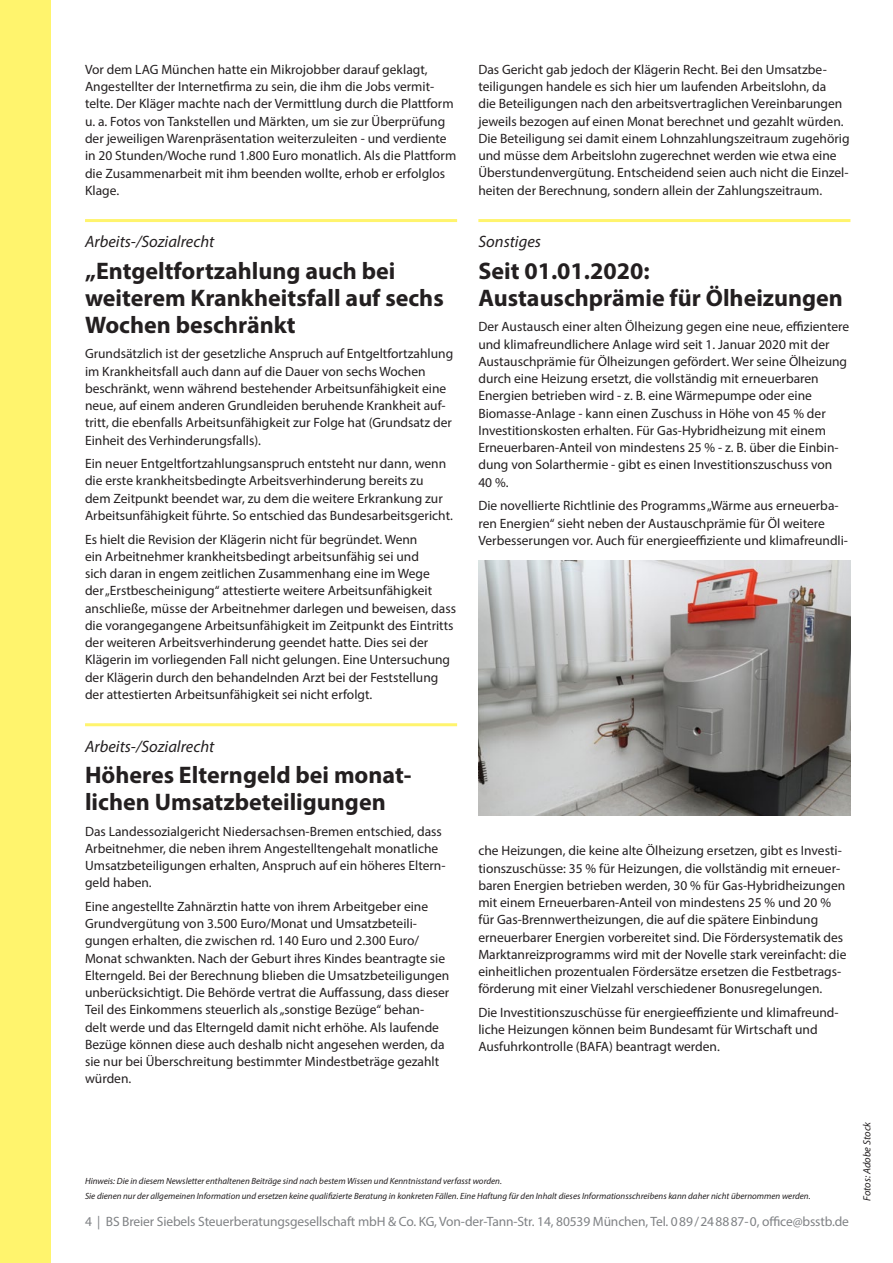
<style>
.page{position:relative;width:893px;height:1263px;background:#fff}
.page>*{position:absolute;margin:0;border:0;box-sizing:border-box;transform-origin:0 0}
.t1{font:700 24px/27px "Myriad Pro";color:#231f20}
.t2{font:italic 16.5px "Myriad Pro";color:#231f20}
.t3{font:13.5px/17.2px "Myriad Pro";color:#231f20}
.t4{font:13.5px "Myriad Pro";letter-spacing:-.01em;color:#808285}
.t5{font:italic 10.5px "Myriad Pro";color:#231f20}
.t6{font:italic 9px/15px "Myriad Pro";color:#231f20}
</style>
<div class="page">
<div style="left:0;top:0;width:51px;height:1263px;background:#fff46d"></div>
<hr style="left:478px;top:219px;width:372px;height:3px;background:#fff46d">
<hr style="left:85px;top:219px;width:372px;height:3px;background:#fff46d">
<hr style="left:85px;top:723px;width:372px;height:3px;background:#fff46d">
<img style="left:478px;top:560px;width:372px;height:255px">
<p class="t3" style="left:85px;top:61px;width:373px">Vor dem LAG München hatte ein Mikrojobber darauf geklagt, Angestellter der Internetfirma zu sein, die ihm die Jobs vermit&shy;telte. Der Kläger machte nach der Vermittlung durch die Plattform u. a. Fotos von Tankstellen und Märkten, um sie zur Überprüfung der jeweiligen Warenpräsentation weiterzuleiten - und verdiente in 20 Stunden/Woche rund 1.800 Euro monatlich. Als die Plattform die Zusammenarbeit mit ihm beenden wollte, erhob er erfolglos Klage.</p>
<p class="t2" style="left:85px;top:232px;width:131px">Arbeits-/Sozialrecht</p>
<h1 class="t1" style="left:85px;top:256px;width:360px">„Entgeltfortzahlung auch bei weiterem Krankheitsfall auf sechs<br>Wochen beschränkt</h1>
<p class="t3" style="left:85px;top:345px;width:370px">Grundsätzlich ist der gesetzliche Anspruch auf Entgeltfortzahlung im Krankheitsfall auch dann auf die Dauer von sechs Wochen beschränkt, wenn während bestehender Arbeitsunfähigkeit eine neue, auf einem anderen Grundleiden beruhende Krankheit auf&shy;tritt, die ebenfalls Arbeitsunfähigkeit zur Folge hat (Grundsatz der Einheit des Verhinderungsfalls).</p>
<p class="t3" style="left:85px;top:455px;width:369px">Ein neuer Entgeltfortzahlungsanspruch entsteht nur dann, wenn die erste krankheitsbedingte Arbeitsverhinderung bereits zu<br>dem Zeitpunkt beendet war, zu dem die weitere Erkrankung zur Arbeitsunfähigkeit führte. So entschied das Bundesarbeitsgericht.</p>
<p class="t3" style="left:85px;top:530px;width:372px">Es hielt die Revision der Klägerin nicht für begründet. Wenn<br>ein Arbeitnehmer krankheitsbedingt arbeitsunfähig sei und<br>sich daran in engem zeitlichen Zusammenhang eine im Wege<br>der „Erstbescheinigung“ attestierte weitere Arbeitsunfähigkeit anschließe, müsse der Arbeitnehmer darlegen und beweisen, dass die vorangegangene Arbeitsunfähigkeit im Zeitpunkt des Eintritts der weiteren Arbeitsverhinderung geendet hatte. Dies sei der Klägerin im vorliegenden Fall nicht gelungen. Eine Untersuchung der Klägerin durch den behandelnden Arzt bei der Feststellung der attestierten Arbeitsunfähigkeit sei nicht erfolgt.</p>
<p class="t2" style="left:85px;top:736px;width:131px">Arbeits-/Sozialrecht</p>
<h1 class="t1" style="left:85px;top:760px;width:327px">Höheres Elterngeld bei monat&shy;lichen Umsatzbeteiligungen</h1>
<p class="t3" style="left:85px;top:822px;width:362px">Das Landessozialgericht Niedersachsen-Bremen entschied, dass Arbeitnehmer, die neben ihrem Angestelltengehalt monatliche Umsatzbeteiligungen erhalten, Anspruch auf ein höheres Eltern&shy;geld haben.</p>
<p class="t3" style="left:85px;top:897px;width:366px">Eine angestellte Zahnärztin hatte von ihrem Arbeitgeber eine Grundvergütung von 3.500 Euro/Monat und Umsatzbeteili&shy;gungen erhalten, die zwischen rd. 140 Euro und 2.300 Euro/ Monat schwankten. Nach der Geburt ihres Kindes beantragte sie Elterngeld. Bei der Berechnung blieben die Umsatzbeteiligungen unberücksichtigt. Die Behörde vertrat die Auffassung, dass dieser Teil des Einkommens steuerlich als „sonstige Bezüge“ behan&shy;delt werde und das Elterngeld damit nicht erhöhe. Als laufende Bezüge können diese auch deshalb nicht angesehen werden, da sie nur bei Überschreitung bestimmter Mindestbeträge gezahlt würden.</p>
<p class="t3" style="left:478px;top:61px;width:373px">Das Gericht gab jedoch der Klägerin Recht. Bei den Umsatzbe&shy;teiligungen handele es sich hier um laufenden Arbeitslohn, da<br>die Beteiligungen nach den arbeitsvertraglichen Vereinbarungen jeweils bezogen auf einen Monat berechnet und gezahlt würden.<br>Die Beteiligung sei damit einem Lohnzahlungszeitraum zugehörig und müsse dem Arbeitslohn zugerechnet werden wie etwa eine Überstundenvergütung. Entscheidend seien auch nicht die Einzel&shy;heiten der Berechnung, sondern allein der Zahlungszeitraum.</p>
<p class="t2" style="left:478px;top:232px;width:64px">Sonstiges</p>
<h1 class="t1" style="left:478px;top:256px;width:366px">Seit 01.01.2020:<br>Austauschprämie für Ölheizungen</h1>
<p class="t3" style="left:478px;top:318px;width:372px">Der Austausch einer alten Ölheizung gegen eine neue, effizientere und klimafreundlichere Anlage wird seit 1. Januar 2020 mit der Austauschprämie für Ölheizungen gefördert. Wer seine Ölheizung durch eine Heizung ersetzt, die vollständig mit erneuerbaren Energien betrieben wird - z. B. eine Wärmepumpe oder eine Biomasse-Anlage - kann einen Zuschuss in Höhe von 45 % der Investitionskosten erhalten. Für Gas-Hybridheizung mit einem Erneuerbaren-Anteil von mindestens 25 % - z. B. über die Einbin&shy;dung von Solarthermie - gibt es einen Investitionszuschuss von 40 %.</p>
<p class="t3" style="left:478px;top:497px;width:371px">Die novellierte Richtlinie des Programms „Wärme aus erneuerba&shy;ren Energien“ sieht neben der Austauschprämie für Öl weitere<br>Verbesserungen vor. Auch für energieeffiziente und klimafreundli-</p>
<p class="t3" style="left:478px;top:842px;width:370px">che Heizungen, die keine alte Ölheizung ersetzen, gibt es Investi&shy;tionszuschüsse: 35 % für Heizungen, die vollständig mit erneuer&shy;baren Energien betrieben werden, 30 % für Gas-Hybridheizungen mit einem Erneuerbaren-Anteil von mindestens 25 % und 20 % für Gas-Brennwertheizungen, die auf die spätere Einbindung erneuerbarer Energien vorbereitet sind. Die Fördersystematik des Marktanreizprogramms wird mit der Novelle stark vereinfacht: die einheitlichen prozentualen Fördersätze ersetzen die Festbetrags&shy;förderung mit einer Vielzahl verschiedener Bonusregelungen.</p>
<p class="t3" style="left:478px;top:1003px;width:362px">Die Investitionszuschüsse für energieeffiziente und klimafreund&shy;liche Heizungen können beim Bundesamt für Wirtschaft und<br>Ausfuhrkontrolle (BAFA) beantragt werden.</p>
<p class="t6" style="left:85px;top:1173px;width:727px">Hinweis: Die in diesem Newsletter enthaltenen Beiträge sind nach bestem Wissen und Kenntnisstand verfasst worden.<br>Sie dienen nur der allgemeinen Information und ersetzen keine qualifizierte Beratung in konkreten Fällen. Eine Haftung für den Inhalt dieses Informationsschreibens kann daher nicht übernommen werden.</p>
<p class="t4" style="left:85px;top:1213px;width:765px">4 | BS Breier Siebels Steuerberatungsgesellschaft mbH &amp; Co. KG, Von-der-Tann-Str. 14, 80539 München, Tel. 089/248887-0, office@bsstb.de</p>
<p class="t5" style="left:860px;top:1201px;width:81px;rotate:-90deg">Fotos: Adobe Stock</p>
</div>
